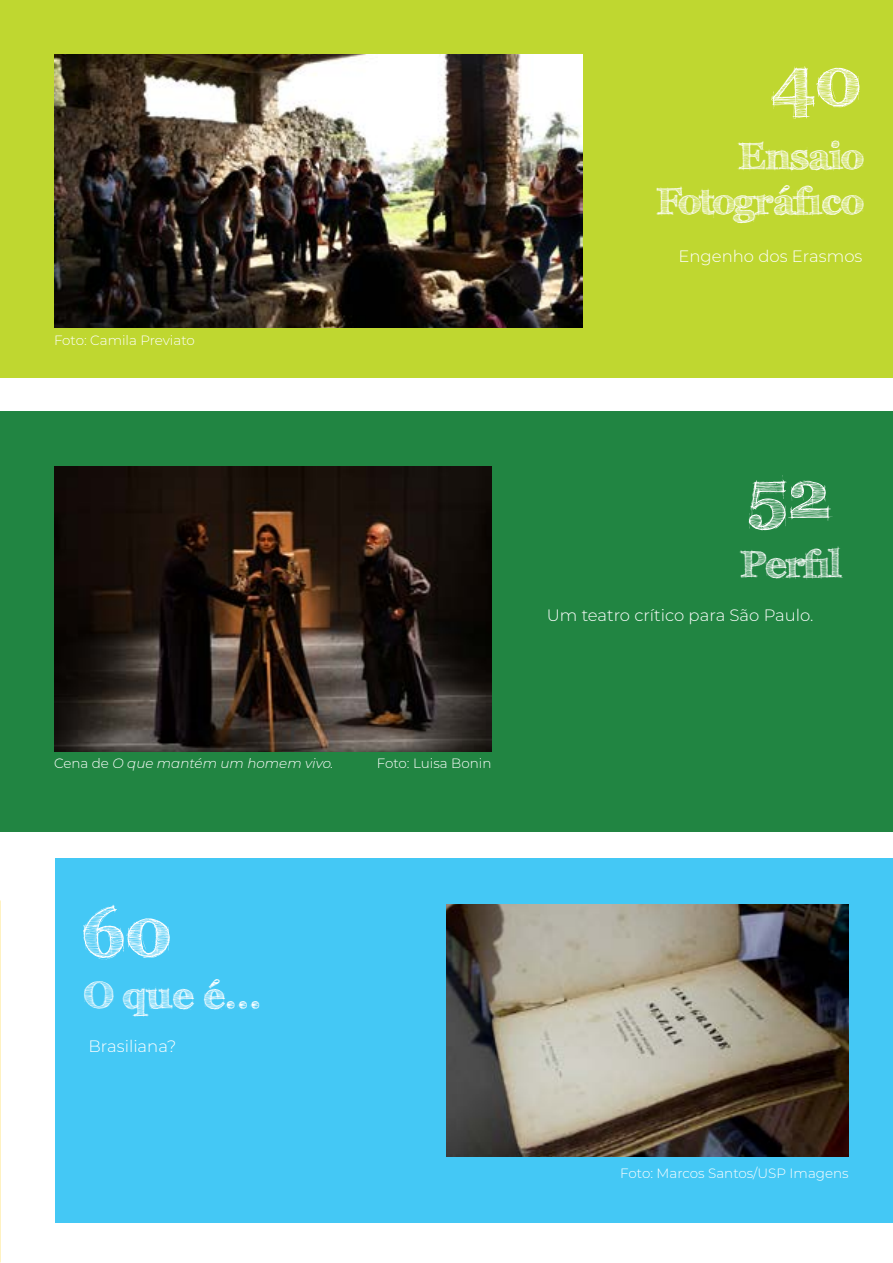
<style>
.page{position:relative;width:893px;height:1263px;background:#fff}
.page>*{position:absolute;margin:0;border:0;box-sizing:border-box;transform-origin:0 0}
.t1{font:700 67.5px "FFF Tusj";color:#fff}
.t2{font:700 37.5px/45px "FFF Tusj";color:#fff;text-align:right}
.t3{font:300 16.5px "Montserrat";color:#fff}
.t4{font:300 13.5px "Montserrat";color:#fff}
.t5{font:italic 300 13.5px "Montserrat";color:#fff}
.s1{font-style:normal}
</style>
<div class="page">
<div style="left:0;top:0;width:893px;height:378px;background:#bfd730"></div>
<div style="left:0;top:411px;width:893px;height:420px;background:#218542"></div>
<div style="left:55px;top:858px;width:838px;height:364px;background:#44c8f5"></div>
<img style="left:54px;top:54px;width:529px;height:273px">
<img style="left:54px;top:467px;width:437px;height:285px">
<img style="left:446px;top:905px;width:403px;height:252px">
<p class="t4" style="left:54px;top:331px;width:142px">Foto: Camila Previato</p>
<p class="t5" style="left:54px;top:754px;width:281px"><span class="s1">Cena de</span> O que mantém um homem vivo.</p>
<p class="t4" style="left:377px;top:754px;width:116px">Foto: Luisa Bonin</p>
<h1 class="t1" style="left:82px;top:892px;width:93px">60</h1>
<h2 class="t2" style="left:85px;top:973px;width:178px">O que é...</h2>
<p class="t3" style="left:88px;top:1035px;width:89px">Brasiliana?</p>
<h1 class="t1" style="left:771px;top:42px;width:93px">40</h1>
<h2 class="t2" style="left:657px;top:134px;width:207px">Ensaio<br>Fotográfico</h2>
<p class="t3" style="left:678px;top:245px;width:186px">Engenho dos Erasmos</p>
<h1 class="t1" style="left:748px;top:454px;width:84px">52</h1>
<h2 class="t2" style="left:740px;top:541px;width:102px">Perfil</h2>
<p class="t3" style="left:547px;top:603px;width:268px">Um teatro crítico para São Paulo.</p>
<p class="t4" style="left:620px;top:1164px;width:230px">Foto: Marcos Santos/USP Imagens</p>
</div>
